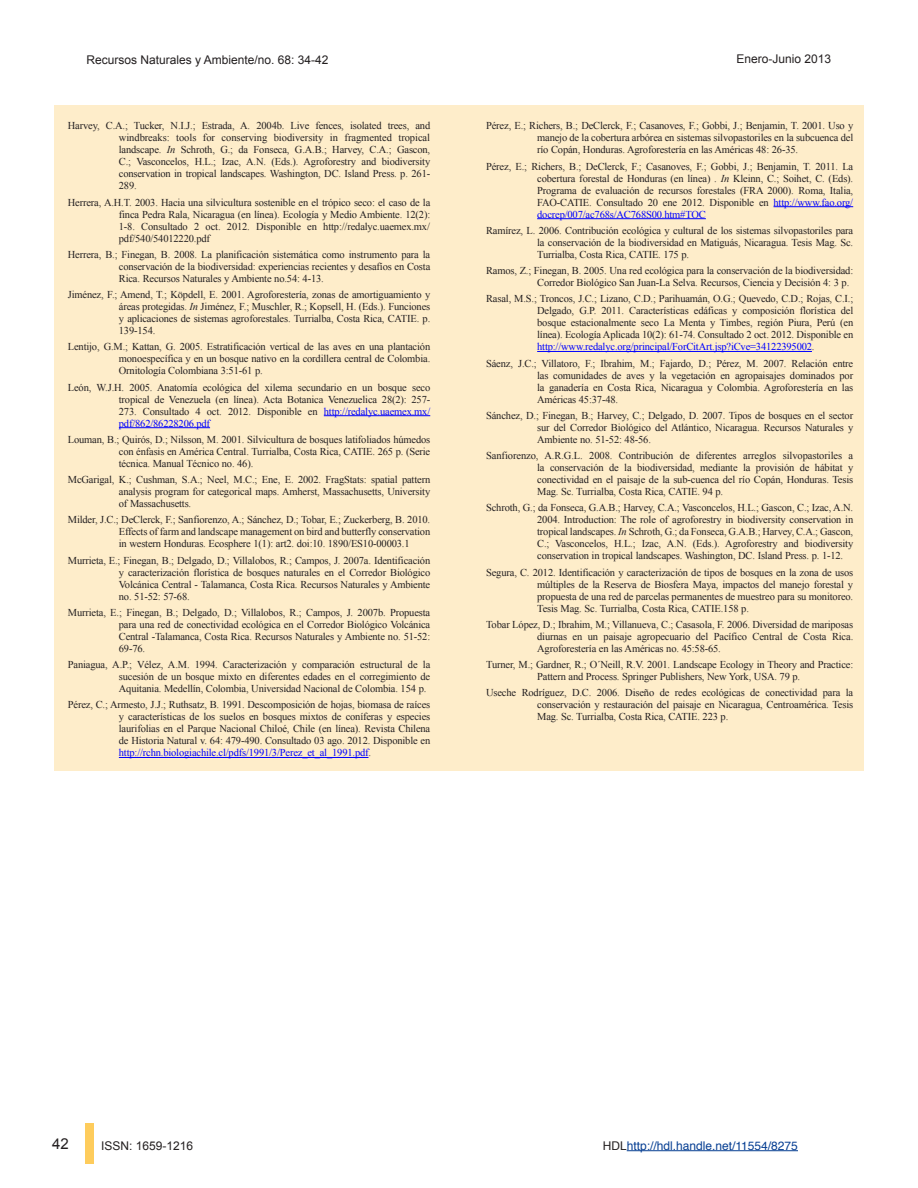
<style>
.page{position:relative;width:918px;height:1188px;background:#fff}
.page>*{position:absolute;margin:0;border:0;box-sizing:border-box;transform-origin:0 0}
.t1{font:15px "Arial";color:#231f20}
.t2{font:12px "Arial";color:#231f20}
.t3{font:12px "Helvetica";color:#073f93}
.Citas{font:10.5px/12px "Times New Roman";letter-spacing:-.015em;color:#231f20;text-align:justify}
.s1{font-style:italic}
.s2{color:#00f}
.s3{font-family:"Arial";color:#231f20}
</style>
<div class="page">
<div style="left:85px;top:1123px;width:9px;height:41px;background:#fecc5c"></div>
<hr style="left:627px;top:1150px;width:171px;height:1px;background:#073f93">
<div style="left:54px;top:105px;width:810px;height:665px;background:#feedca"></div>
<hr style="left:324px;top:415px;width:106px;height:1px;background:#00f">
<hr style="left:119px;top:427px;width:91px;height:1px;background:#00f">
<hr style="left:119px;top:757px;width:250px;height:1px;background:#00f">
<hr style="left:774px;top:206px;width:79px;height:1px;background:#00f">
<hr style="left:537px;top:218px;width:169px;height:1px;background:#00f">
<hr style="left:537px;top:351px;width:275px;height:1px;background:#00f">
<p class="t2" style="left:87px;top:52px;width:244px">Recursos Naturales y Ambiente/no. 68: 34-42</p>
<p class="Citas" style="left:119px;top:120px;width:313px;text-indent:-51px">Harvey, C.A.; Tucker, N.I.J.; Estrada, A. 2004b. Live fences, isolated trees, and windbreaks: tools for conserving biodiversity in fragmented tropical landscape. <span class="s1">In</span> Schroth, G.; da Fonseca, G.A.B.; Harvey, C.A.; Gascon, C.; Vasconcelos, H.L.; Izac, A.N. (Eds.). Agroforestry and biodiversity conservation in tropical landscapes. Washington, DC. Island Press. p. 261- 289.</p>
<p class="Citas" style="left:119px;top:196px;width:313px;text-indent:-51px">Herrera, A.H.T. 2003. Hacia una silvicultura sostenible en el trópico seco: el caso de la finca Pedra Rala, Nicaragua (en línea). Ecología y Medio Ambiente. 12(2):<br>1-8. Consultado 2 oct. 2012. Disponible en http://redalyc.uaemex.mx/ pdf/540/54012220.pdf</p>
<p class="Citas" style="left:119px;top:248px;width:313px;text-indent:-51px">Herrera, B.; Finegan, B. 2008. La planificación sistemática como instrumento para la conservación de la biodiversidad: experiencias recientes y desafíos en Costa Rica. Recursos Naturales y Ambiente no.54: 4-13.</p>
<p class="Citas" style="left:119px;top:288px;width:313px;text-indent:-51px">Jiménez, F.; Amend, T.; Köpdell, E. 2001. Agroforestería, zonas de amortiguamiento y áreas protegidas. <span class="s1">In</span> Jiménez, F.; Muschler, R.; Kopsell, H. (Eds.). Funciones y aplicaciones de sistemas agroforestales. Turrialba, Costa Rica, CATIE. p.<br>139-154.</p>
<p class="Citas" style="left:119px;top:341px;width:313px;text-indent:-51px">Lentijo, G.M.; Kattan, G. 2005. Estratificación vertical de las aves en una plantación monoespecífica y en un bosque nativo en la cordillera central de Colombia.<br>Ornitología Colombiana 3:51-61 p.</p>
<p class="Citas" style="left:119px;top:381px;width:313px;text-indent:-51px">León, W.J.H. 2005. Anatomía ecológica del xilema secundario en un bosque seco tropical de Venezuela (en línea). Acta Botanica Venezuelica 28(2): 257- 273. Consultado 4 oct. 2012. Disponible en <span class="s2">http://redalyc.uaemex.mx/ pdf/862/86228206.pdf</span></p>
<p class="Citas" style="left:119px;top:433px;width:313px;text-indent:-51px">Louman, B.; Quirós, D.; Nilsson, M. 2001. Silvicultura de bosques latifoliados húmedos con énfasis en América Central. Turrialba, Costa Rica, CATIE. 265 p. (Serie técnica. Manual Técnico no. 46).</p>
<p class="Citas" style="left:119px;top:473px;width:313px;text-indent:-51px">McGarigal, K.; Cushman, S.A.; Neel, M.C.; Ene, E. 2002. FragStats: spatial pattern analysis program for categorical maps. Amherst, Massachusetts, University of Massachusetts.</p>
<p class="Citas" style="left:119px;top:514px;width:313px;text-indent:-51px">Milder, J.C.; DeClerck, F.; Sanfiorenzo, A.; Sánchez, D.; Tobar, E.; Zuckerberg, B. 2010.<br>Effects of farm and landscape management on bird and butterfly conservation in western Honduras. Ecosphere 1(1): art2. doi:10. 1890/ES10-00003.1</p>
<p class="Citas" style="left:119px;top:554px;width:313px;text-indent:-51px">Murrieta, E.; Finegan, B.; Delgado, D.; Villalobos, R.; Campos, J. 2007a. Identificación y caracterización florística de bosques naturales en el Corredor Biológico Volcánica Central - Talamanca, Costa Rica. Recursos Naturales y Ambiente no. 51-52: 57-68.</p>
<p class="Citas" style="left:119px;top:606px;width:313px;text-indent:-51px">Murrieta, E.; Finegan, B.; Delgado, D.; Villalobos, R.; Campos, J. 2007b. Propuesta para una red de conectividad ecológica en el Corredor Biológico Volcánica Central -Talamanca, Costa Rica. Recursos Naturales y Ambiente no. 51-52:<br>69-76.</p>
<p class="Citas" style="left:119px;top:658px;width:313px;text-indent:-51px">Paniagua, A.P.; Vélez, A.M. 1994. Caracterización y comparación estructural de la sucesión de un bosque mixto en diferentes edades en el corregimiento de Aquitania. Medellín, Colombia, Universidad Nacional de Colombia. 154 p.</p>
<p class="Citas" style="left:119px;top:699px;width:313px;text-indent:-51px">Pérez, C.; Armesto, J.J.; Ruthsatz, B. 1991. Descomposición de hojas, biomasa de raíces y características de los suelos en bosques mixtos de coníferas y especies laurifolias en el Parque Nacional Chiloé, Chile (en línea). Revista Chilena de Historia Natural v. 64: 479-490. Consultado 03 ago. 2012. Disponible en <span class="s2">http://rchn.biologiachile.cl/pdfs/1991/3/Perez_et_al_1991.pdf</span>.</p>
<p class="t2" style="left:736px;top:51px;width:96px">Enero-Junio 2013</p>
<p class="Citas" style="left:537px;top:120px;width:318px;text-indent:-51px">Pérez, E.; Richers, B.; DeClerck, F.; Casanoves, F.; Gobbi, J.; Benjamin, T. 2001. Uso y manejo de la cobertura arbórea en sistemas silvopastoriles en la subcuenca del río Copán, Honduras. Agroforestería en las Américas 48: 26-35.</p>
<p class="Citas" style="left:537px;top:160px;width:318px;text-indent:-51px">Pérez, E.; Richers, B.; DeClerck, F.; Casanoves, F.; Gobbi, J.; Benjamin, T. 2011. La cobertura forestal de Honduras (en línea) . <span class="s1">In</span> Kleinn, C.; Soihet, C. (Eds).<br>Programa de evaluación de recursos forestales (FRA 2000). Roma, Italia, FAO-CATIE. Consultado 20 ene 2012. Disponible en <span class="s2">http://www.fao.org/ docrep/007/ac768s/AC768S00.htm#TOC</span></p>
<p class="Citas" style="left:537px;top:224px;width:318px;text-indent:-51px">Ramírez, L. 2006. Contribución ecológica y cultural de los sistemas silvopastoriles para la conservación de la biodiversidad en Matiguás, Nicaragua. Tesis Mag. Sc.<br>Turrialba, Costa Rica, CATIE. 175 p.</p>
<p class="Citas" style="left:537px;top:264px;width:318px;text-indent:-51px">Ramos, Z.; Finegan, B. 2005. Una red ecológica para la conservación de la biodiversidad:<br>Corredor Biológico San Juan-La Selva. Recursos, Ciencia y Decisión 4: 3 p.</p>
<p class="Citas" style="left:537px;top:293px;width:318px;text-indent:-51px">Rasal, M.S.; Troncos, J.C.; Lizano, C.D.; Parihuamán, O.G.; Quevedo, C.D.; Rojas, C.I.; Delgado, G.P. 2011. Características edáficas y composición florística del bosque estacionalmente seco La Menta y Timbes, región Piura, Perú (en línea). Ecología Aplicada 10(2): 61-74. Consultado 2 oct. 2012. Disponible en <span class="s2">http://www.redalyc.org/principal/ForCitArt.jsp?iCve=34122395002</span>.</p>
<p class="Citas" style="left:537px;top:357px;width:318px;text-indent:-51px">Sáenz, J.C.; Villatoro, F.; Ibrahim, M.; Fajardo, D.; Pérez, M. 2007. Relación entre las comunidades de aves y la vegetación en agropaisajes dominados por la ganadería en Costa Rica, Nicaragua y Colombia. Agroforestería en las Américas 45:37-48.</p>
<p class="Citas" style="left:537px;top:409px;width:318px;text-indent:-51px">Sánchez, D.; Finegan, B.; Harvey, C.; Delgado, D. 2007. Tipos de bosques en el sector sur del Corredor Biológico del Atlántico, Nicaragua. Recursos Naturales y Ambiente no. 51-52: 48-56.</p>
<p class="Citas" style="left:537px;top:449px;width:318px;text-indent:-51px">Sanfiorenzo, A.R.G.L. 2008. Contribución de diferentes arreglos silvopastoriles a la conservación de la biodiversidad, mediante la provisión de hábitat y conectividad en el paisaje de la sub-cuenca del río Copán, Honduras. Tesis Mag. Sc. Turrialba, Costa Rica, CATIE. 94 p.</p>
<p class="Citas" style="left:537px;top:502px;width:318px;text-indent:-51px">Schroth, G.; da Fonseca, G.A.B.; Harvey, C.A.; Vasconcelos, H.L.; Gascon, C.; Izac, A.N.<br>2004. Introduction: The role of agroforestry in biodiversity conservation in tropical landscapes. <span class="s1">In</span> Schroth, G.; da Fonseca, G.A.B.; Harvey, C.A.; Gascon, C.; Vasconcelos, H.L.; Izac, A.N. (Eds.). Agroforestry and biodiversity conservation in tropical landscapes. Washington, DC. Island Press. p. 1-12.</p>
<p class="Citas" style="left:537px;top:566px;width:318px;text-indent:-51px">Segura, C. 2012. Identificación y caracterización de tipos de bosques en la zona de usos múltiples de la Reserva de Biosfera Maya, impactos del manejo forestal y propuesta de una red de parcelas permanentes de muestreo para su monitoreo.<br>Tesis Mag. Sc. Turrialba, Costa Rica, CATIE.158 p.</p>
<p class="Citas" style="left:537px;top:618px;width:318px;text-indent:-51px">Tobar López, D.; Ibrahim, M.; Villanueva, C.; Casasola, F. 2006. Diversidad de mariposas diurnas en un paisaje agropecuario del Pacífico Central de Costa Rica.<br>Agroforestería en las Américas no. 45:58-65.</p>
<p class="Citas" style="left:486px;top:658px;width:369px;text-align:center">Turner, M.; Gardner, R.; O´Neill, R.V. 2001. Landscape Ecology in Theory and Practice:<br>Pattern and Process. Springer Publishers, New York, USA. 79 p.</p>
<p class="Citas" style="left:537px;top:687px;width:318px;text-indent:-51px">Useche Rodríguez, D.C. 2006. Diseño de redes ecológicas de conectividad para la conservación y restauración del paisaje en Nicaragua, Centroamérica. Tesis Mag. Sc. Turrialba, Costa Rica, CATIE. 223 p.</p>
<h1 class="t1" style="left:52px;top:1134px;width:18px">42</h1>
<p class="t2" style="left:101px;top:1137px;width:94px">ISSN: 1659-1216</p>
<p class="t3" style="left:603px;top:1136px;width:197px"><span class="s3">HDL</span>http://hdl.handle.net/11554/8275</p>
</div>
